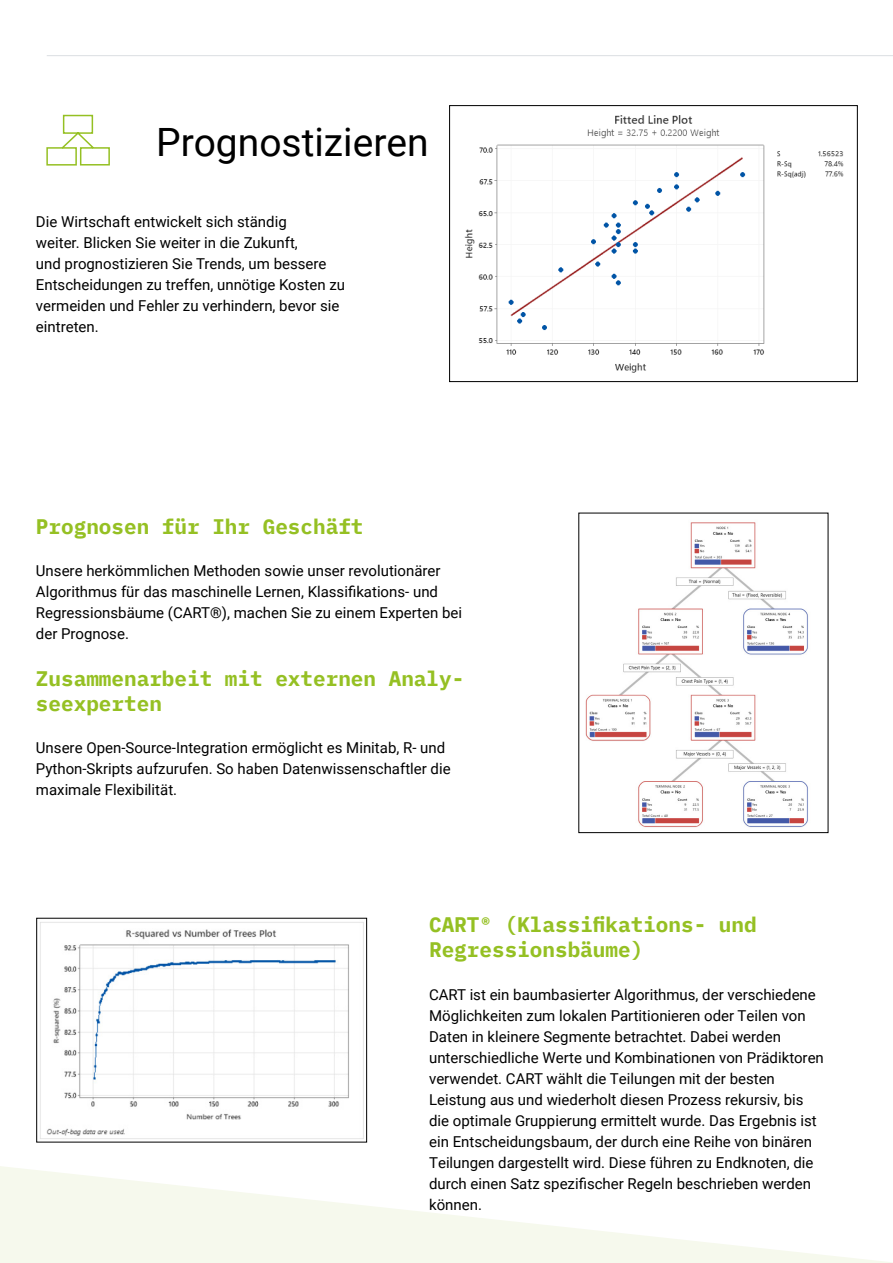
<style>
.page{position:relative;width:893px;height:1263px;background:#fff}
.page>*{position:absolute;margin:0;border:0;box-sizing:border-box;transform-origin:0 0}
.t1{font:39px "Roboto";color:#000}
.t2{font:700 21px/25.2px "IBM Plex Mono";color:#95c023}
.t3{font:15px/21px "Roboto";color:#000}
</style>
<div class="page">
<hr style="left:47px;top:55px;width:846px;height:1px;background:#dbdee2">
<img style="left:585px;top:522px;width:223px;height:305px">
<img style="left:40px;top:922px;width:324px;height:217px">
<div style="left:36px;top:918px;width:331px;height:224px;border:1px solid #000"></div>
<img style="left:464px;top:115px;width:380px;height:258px">
<div style="left:449px;top:105px;width:409px;height:277px;border:1px solid #000"></div>
<svg style="left:46px;top:114px;width:64px;height:52px"></svg>
<svg style="left:0;top:1166px;width:893px;height:97px;fill:#f8faf2"></svg>
<h1 class="t1" style="left:156px;top:114px;width:274px">Prognostizieren</h1>
<p class="t3" style="left:36px;top:211px;width:311px">Die Wirtschaft entwickelt sich ständig<br>weiter. Blicken Sie weiter in die Zukunft,<br>und prognostizieren Sie Trends, um bessere Entscheidungen zu treffen, unnötige Kosten zu vermeiden und Fehler zu verhindern, bevor sie eintreten.</p>
<h2 class="t2" style="left:36px;top:513px;width:329px">Prognosen für Ihr Geschäft</h2>
<p class="t3" style="left:36px;top:560px;width:428px">Unsere herkömmlichen Methoden sowie unser revolutionärer Algorithmus für das maschinelle Lernen, Klassifikations- und Regressionsbäume (CART®), machen Sie zu einem Experten bei der Prognose.</p>
<h2 class="t2" style="left:36px;top:665px;width:430px">Zusammenarbeit mit externen Analy&shy;seexperten</h2>
<p class="t3" style="left:36px;top:736px;width:416px">Unsere Open-Source-Integration ermöglicht es Minitab, R- und<br>Python-Skripts aufzurufen. So haben Datenwissenschaftler die maximale Flexibilität.</p>
<h2 class="t2" style="left:429px;top:911px;width:329px">CART® (Klassifikations- und<br>Regressionsbäume)</h2>
<p class="t3" style="left:429px;top:984px;width:396px">CART ist ein baumbasierter Algorithmus, der verschiedene Möglichkeiten zum lokalen Partitionieren oder Teilen von Daten in kleinere Segmente betrachtet. Dabei werden unterschiedliche Werte und Kombinationen von Prädiktoren verwendet. CART wählt die Teilungen mit der besten Leistung aus und wiederholt diesen Prozess rekursiv, bis die optimale Gruppierung ermittelt wurde. Das Ergebnis ist ein Entscheidungsbaum, der durch eine Reihe von binären Teilungen dargestellt wird. Diese führen zu Endknoten, die durch einen Satz spezifischer Regeln beschrieben werden können.</p>
</div>
